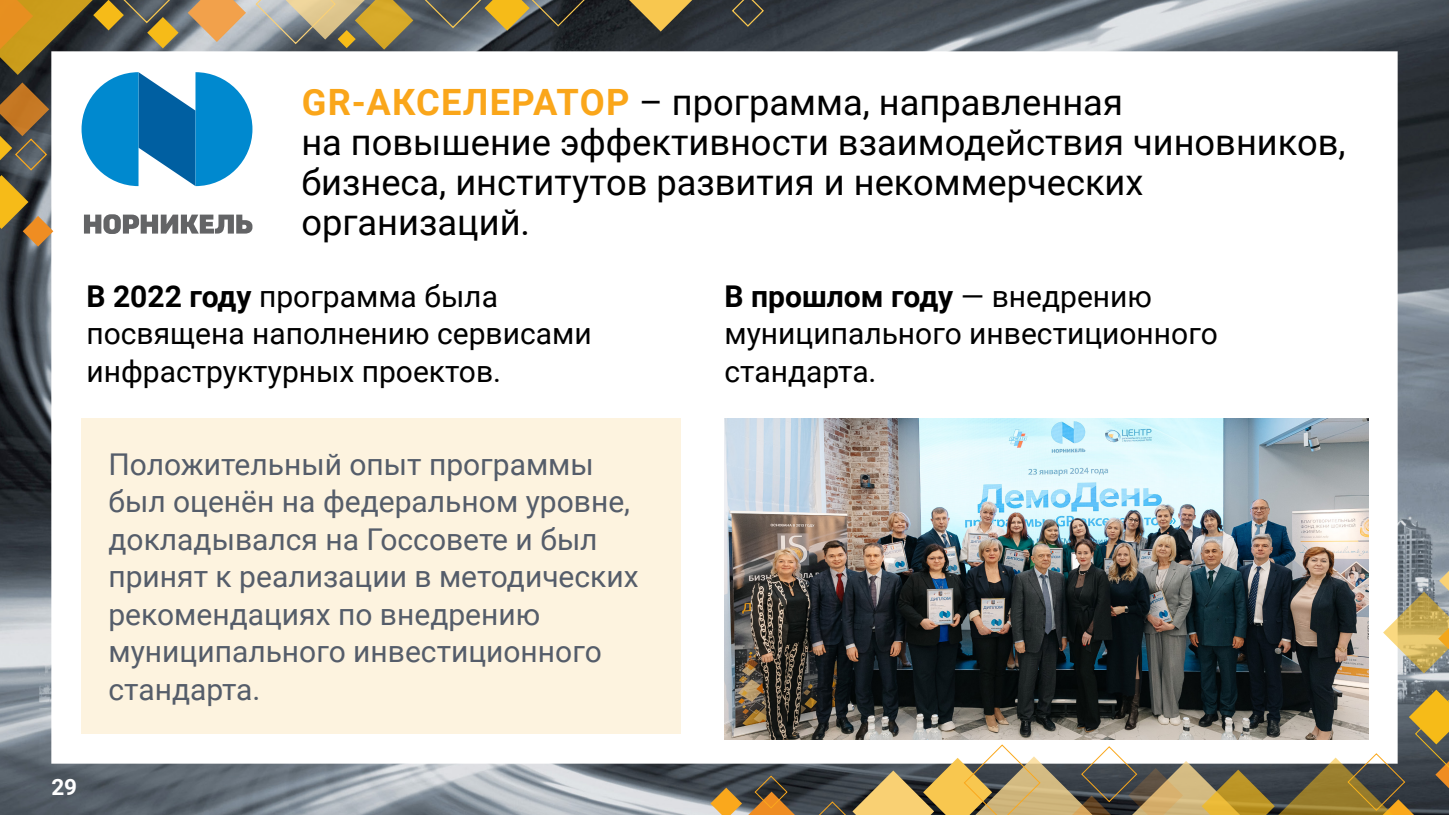
<style>
.page{position:relative;width:1449px;height:815px;background:#fff}
.page>*{position:absolute;margin:0;border:0;box-sizing:border-box;transform-origin:0 0}
.t1{font:36.25px/40px "Roboto";color:#000}
.t2{font:30px/37.5px "Roboto";color:#555d6a}
.t3{font:30px/37.5px "Roboto";color:#000}
.t4{font:700 22.5px "Roboto";color:#fff}
.s1{font-weight:700;color:#faa61a}
.s2{font-weight:700}
</style>
<div class="page">
<img style="left:0;top:0;width:1448px;height:815px">
<svg style="left:731px;top:0;width:33px;height:28px"></svg>
<svg style="left:612px;top:0;width:97px;height:32px;background:#685c39"></svg>
<svg style="left:1382px;top:565px;width:66px;height:108px"></svg>
<svg style="left:710px;top:689px;width:738px;height:126px"></svg>
<div style="left:81px;top:418px;width:599px;height:315px;background:#fdf3df"></div>
<svg style="left:0;top:0;width:586px;height:246px"></svg>
<img style="left:724px;top:418px;width:644px;height:321px">
<p class="t1" style="left:301px;top:81px;width:1045px"><span class="s1">GR-АКСЕЛЕРАТОР</span> – программа, направленная<br>на повышение эффективности взаимодействия чиновников, бизнеса, институтов развития и некоммерческих организаций.</p>
<p class="t3" style="left:86px;top:276px;width:506px"><span class="s2">В 2022 году</span> программа была посвящена наполнению сервисами инфраструктурных проектов.</p>
<p class="t3" style="left:724px;top:276px;width:495px"><span class="s2">В прошлом году</span> — внедрению муниципального инвестиционного стандарта.</p>
<p class="t2" style="left:108px;top:444px;width:531px">Положительный опыт программы был оценён на федеральном уровне, докладывался на Госсовете и был принят к реализации в методических рекомендациях по внедрению муниципального инвестиционного стандарта.</p>
<p class="t4" style="left:51px;top:771px;width:27px">29</p>
</div>
